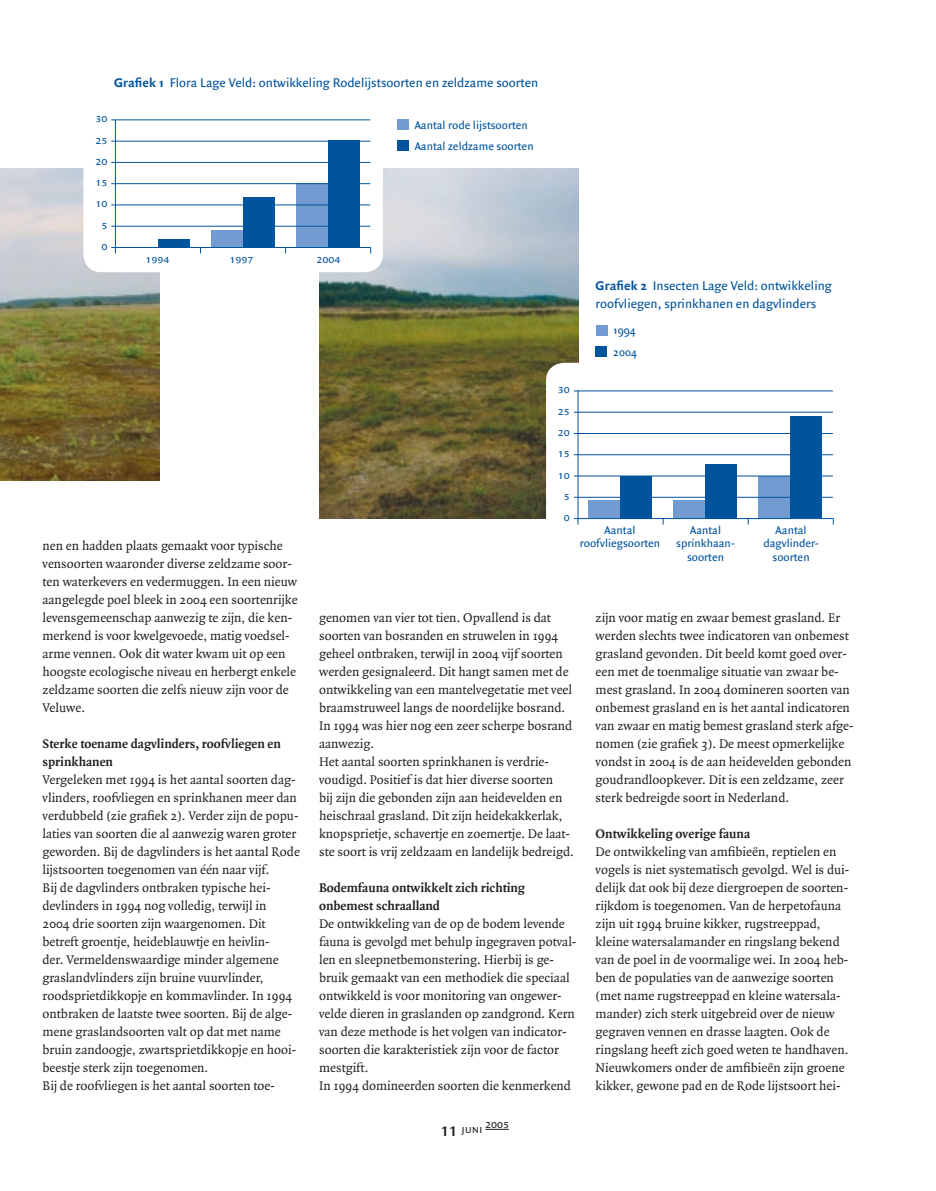
<style>
.page{position:relative;width:936px;height:1191px;background:#fff}
.page>*{position:absolute;margin:0;border:0;box-sizing:border-box;transform-origin:0 0}
.t1{font:13.5px/18px "Quadraat";color:#231f20}
.t2{font:13.5px/18px "Quadraat Sans";color:#01539e}
.t3{font:700 13.5px/18px "Quadraat";color:#231f20}
.t4{font:12px/21.3px "Quadraat Sans";color:#01539e}
.t5{font:12px/21.3px "Quadraat Sans Caps";color:#01539e;text-align:center}
.t6{font:12px "Quadraat Sans Caps";color:#231f20}
.s1{font-weight:700}
.s2{font-family:"Quadraat Sans";font-size:21px}
</style>
<div class="page">
<svg style="left:485px;top:1129px;width:24px;height:1px"></svg>
<img style="left:319px;top:169px;width:259px;height:350px">
<svg style="left:546px;top:363px;width:288px;height:162px"></svg>
<img style="left:0;top:168px;width:159px;height:312px">
<svg style="left:83px;top:119px;width:300px;height:153px"></svg>
<hr style="left:115px;top:119px;width:1px;height:128px;background:#01539e">
<div style="left:157px;top:239px;width:32px;height:8px;background:#01539e"></div>
<div style="left:243px;top:197px;width:31px;height:50px;background:#01539e"></div>
<div style="left:328px;top:141px;width:31px;height:106px;background:#01539e"></div>
<div style="left:211px;top:230px;width:32px;height:17px;background:#729cd1"></div>
<div style="left:296px;top:184px;width:32px;height:63px;background:#729cd1"></div>
<hr style="left:111px;top:120px;width:259px;height:1px;background:#01539e">
<hr style="left:111px;top:141px;width:259px;height:1px;background:#01539e">
<hr style="left:111px;top:162px;width:259px;height:1px;background:#01539e">
<hr style="left:111px;top:183px;width:259px;height:1px;background:#01539e">
<hr style="left:111px;top:205px;width:259px;height:1px;background:#01539e">
<hr style="left:111px;top:226px;width:259px;height:1px;background:#01539e">
<hr style="left:111px;top:247px;width:259px;height:1px;background:#01539e">
<div style="left:397px;top:119px;width:12px;height:11px;background:#729cd1"></div>
<div style="left:397px;top:140px;width:11px;height:11px;background:#01539e"></div>
<div style="left:596px;top:325px;width:11px;height:11px;background:#729cd1"></div>
<div style="left:595px;top:346px;width:12px;height:11px;background:#01539e"></div>
<hr style="left:577px;top:390px;width:1px;height:128px;background:#01539e">
<div style="left:620px;top:476px;width:32px;height:42px;background:#01539e"></div>
<div style="left:705px;top:464px;width:32px;height:54px;background:#01539e"></div>
<div style="left:790px;top:416px;width:32px;height:102px;background:#01539e"></div>
<div style="left:588px;top:501px;width:32px;height:17px;background:#729cd1"></div>
<div style="left:673px;top:501px;width:32px;height:17px;background:#729cd1"></div>
<div style="left:758px;top:476px;width:32px;height:42px;background:#729cd1"></div>
<hr style="left:574px;top:391px;width:258px;height:1px;background:#01539e">
<hr style="left:574px;top:412px;width:258px;height:1px;background:#01539e">
<hr style="left:574px;top:433px;width:258px;height:1px;background:#01539e">
<hr style="left:574px;top:454px;width:258px;height:1px;background:#01539e">
<hr style="left:574px;top:476px;width:258px;height:1px;background:#01539e">
<hr style="left:574px;top:497px;width:258px;height:1px;background:#01539e">
<hr style="left:574px;top:518px;width:258px;height:1px;background:#01539e">
<p class="t2" style="left:114px;top:74px;width:426px"><span class="s1">Grafiek 1</span> Flora Lage Veld: ontwikkeling Rodelijstsoorten en zeldzame soorten</p>
<p class="t5" style="left:95px;top:108px;width:14px">30<br>25<br>20<br>15<br>10<br>5<br>0</p>
<p class="t5" style="left:145px;top:248px;width:25px">1994</p>
<p class="t5" style="left:229px;top:248px;width:25px">1997</p>
<p class="t5" style="left:316px;top:248px;width:25px">2004</p>
<p class="t4" style="left:414px;top:114px;width:120px">Aantal rode lijstsoorten<br>Aantal zeldzame soorten</p>
<p class="t5" style="left:558px;top:379px;width:13px">30<br>25<br>20<br>15<br>10<br>5<br>0</p>
<p class="t2" style="left:595px;top:277px;width:238px"><span class="s1">Grafiek 2</span> Insecten Lage Veld: ontwikkeling roofvliegen, sprinkhanen en dagvlinders</p>
<p class="t4" style="left:613px;top:320px;width:25px">1994<br>2004</p>
<p class="t1" style="left:43px;top:537px;width:257px">nen en hadden plaats gemaakt voor typische vensoorten waaronder diverse zeldzame soor&shy;ten waterkevers en vedermuggen. In een nieuw aangelegde poel bleek in 2004 een soortenrijke levensgemeenschap aanwezig te zijn, die ken&shy;merkend is voor kwelgevoede, matig voedsel&shy;arme vennen. Ook dit water kwam uit op een hoogste ecologische niveau en herbergt enkele zeldzame soorten die zelfs nieuw zijn voor de Veluwe.</p>
<p class="t3" style="left:43px;top:735px;width:240px">Sterke toename dagvlinders, roofvliegen en sprinkhanen</p>
<p class="t1" style="left:43px;top:771px;width:259px">Vergeleken met 1994 is het aantal soorten dag&shy;vlinders, roofvliegen en sprinkhanen meer dan verdubbeld (zie grafiek 2). Verder zijn de popu&shy;laties van soorten die al aanwezig waren groter geworden. Bij de dagvlinders is het aantal Rode lijstsoorten toegenomen van één naar vijf.<br>Bij de dagvlinders ontbraken typische hei&shy;devlinders in 1994 nog volledig, terwijl in<br>2004 drie soorten zijn waargenomen. Dit betreft groentje, heideblauwtje en heivlin-<br>der. Vermeldenswaardige minder algemene graslandvlinders zijn bruine vuurvlinder, roodsprietdikkopje en kommavlinder. In 1994 ontbraken de laatste twee soorten. Bij de alge&shy;mene graslandsoorten valt op dat met name bruin zandoogje, zwartsprietdikkopje en hooi&shy;beestje sterk zijn toegenomen.<br>Bij de roofvliegen is het aantal soorten toe-</p>
<p class="t4" style="left:604px;top:519px;width:32px">Aantal</p>
<p class="t4" style="left:690px;top:519px;width:32px">Aantal</p>
<p class="t4" style="left:775px;top:519px;width:32px">Aantal</p>
<p class="t4" style="left:580px;top:533px;width:82px">roofvliegsoorten</p>
<p class="t4" style="left:676px;top:533px;width:60px">sprinkhaan-</p>
<p class="t4" style="left:763px;top:533px;width:57px">dagvlinder-</p>
<p class="t4" style="left:687px;top:546px;width:39px">soorten</p>
<p class="t4" style="left:772px;top:546px;width:39px">soorten</p>
<p class="t1" style="left:319px;top:609px;width:256px">genomen van vier tot tien. Opvallend is dat soorten van bosranden en struwelen in 1994 geheel ontbraken, terwijl in 2004 vijf soorten werden gesignaleerd. Dit hangt samen met de ontwikkeling van een mantelvegetatie met veel braamstruweel langs de noordelijke bosrand.<br>In 1994 was hier nog een zeer scherpe bosrand aanwezig.<br>Het aantal soorten sprinkhanen is verdrie&shy;voudigd. Positief is dat hier diverse soorten<br>bij zijn die gebonden zijn aan heidevelden en heischraal grasland. Dit zijn heidekakkerlak, knopsprietje, schavertje en zoemertje. De laat&shy;ste soort is vrij zeldzaam en landelijk bedreigd.</p>
<p class="t3" style="left:319px;top:879px;width:207px">Bodemfauna ontwikkelt zich richting onbemest schraalland</p>
<p class="t1" style="left:319px;top:915px;width:259px">De ontwikkeling van de op de bodem levende fauna is gevolgd met behulp ingegraven potval&shy;len en sleepnetbemonstering. Hierbij is ge&shy;bruik gemaakt van een methodiek die speciaal ontwikkeld is voor monitoring van ongewer&shy;velde dieren in graslanden op zandgrond. Kern van deze methode is het volgen van indicator&shy;soorten die karakteristiek zijn voor de factor mestgift.<br>In 1994 domineerden soorten die kenmerkend</p>
<p class="t6" style="left:441px;top:1119px;width:70px"><span class="s2">11</span> juni 2005</p>
<p class="t1" style="left:595px;top:609px;width:259px">zijn voor matig en zwaar bemest grasland. Er werden slechts twee indicatoren van onbemest grasland gevonden. Dit beeld komt goed over&shy;een met de toenmalige situatie van zwaar be&shy;mest grasland. In 2004 domineren soorten van onbemest grasland en is het aantal indicatoren van zwaar en matig bemest grasland sterk afge&shy;nomen (zie grafiek 3). De meest opmerkelijke vondst in 2004 is de aan heidevelden gebonden goudrandloopkever. Dit is een zeldzame, zeer sterk bedreigde soort in Nederland.</p>
<p class="t3" style="left:595px;top:825px;width:156px">Ontwikkeling overige fauna</p>
<p class="t1" style="left:595px;top:843px;width:255px">De ontwikkeling van amfibieën, reptielen en vogels is niet systematisch gevolgd. Wel is dui&shy;delijk dat ook bij deze diergroepen de soorten&shy;rijkdom is toegenomen. Van de herpetofauna zijn uit 1994 bruine kikker, rugstreeppad, kleine watersalamander en ringslang bekend van de poel in de voormalige wei. In 2004 heb&shy;ben de populaties van de aanwezige soorten (met name rugstreeppad en kleine watersala&shy;mander) zich sterk uitgebreid over de nieuw gegraven vennen en drasse laagten. Ook de ringslang heeft zich goed weten te handhaven.<br>Nieuwkomers onder de amfibieën zijn groene kikker, gewone pad en de Rode lijstsoort hei-</p>
</div>
